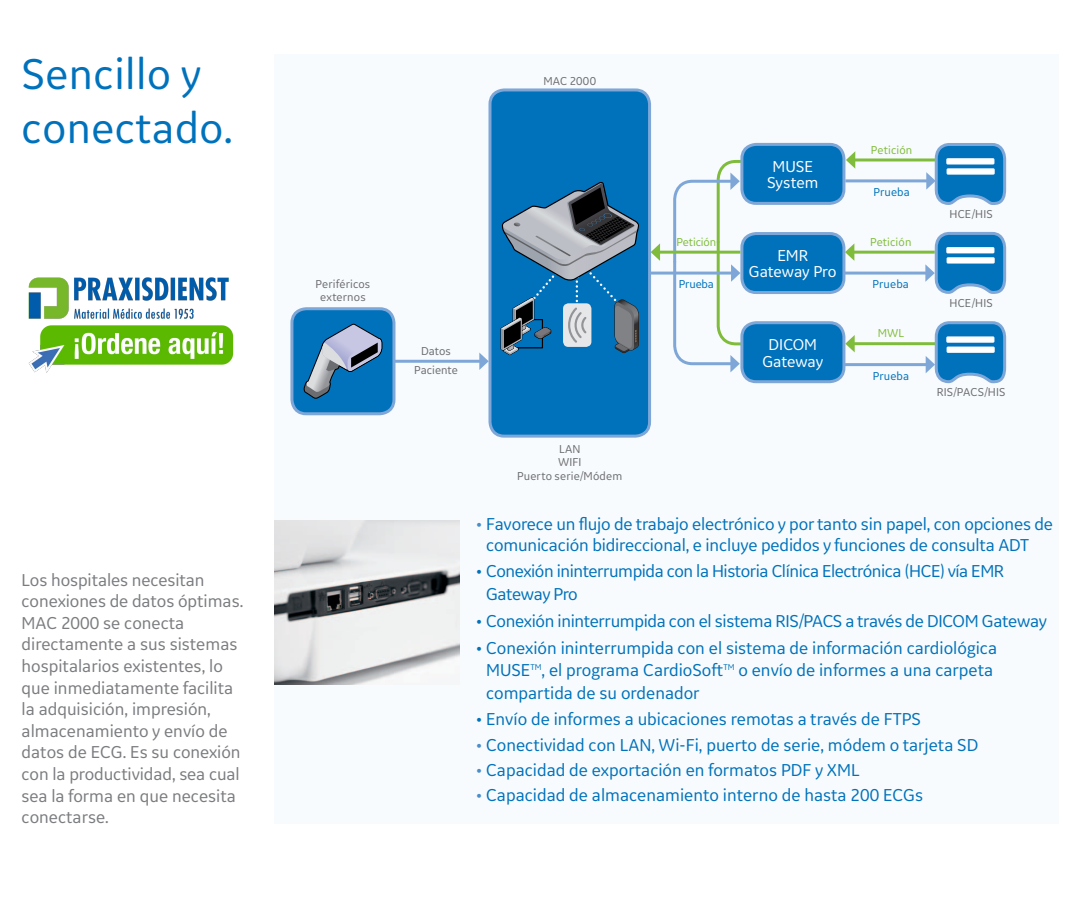
<style>
.page{position:relative;width:1080px;height:919px;background:#fff}
.page>*{position:absolute;margin:0;border:0;box-sizing:border-box;transform-origin:0 0}
.t1{font:45px/54px "GE Inspira Sans";letter-spacing:.01em;color:#0072bc}
.t2{font:18px/22.5px "GE Inspira Sans";color:#0072bc}
.t3{font:18px/21.6px "GE Inspira Sans";color:#7a7c7f}
.t4{font:18px/22.5px "GE Inspira Sans";letter-spacing:-.025em;color:#0072bc}
.t5{font:18px "GE Inspira Sans";letter-spacing:-.02em;color:#0072bc}
.t6{font:16.5px/16.5px "GE Inspira Sans";letter-spacing:-.005em;color:#fff;text-align:center}
.t7{font:12px/13.5px "GE Inspira Sans";letter-spacing:.01em;color:#6c6d70;text-align:center}
.t8{font:12px "GE Inspira Sans";letter-spacing:.01em;color:#0072bc}
.t9{font:12px "GE Inspira Sans";letter-spacing:.01em;color:#80bc3c}
.t10{font:12px "GE Inspira Sans";letter-spacing:-.01em;color:#80bc3c}
.s1{color:#478ecb}
</style>
<div class="page">
<div style="left:274px;top:54px;width:784px;height:769px;background:#f8fbfd"></div>
<img style="left:274px;top:520px;width:186px;height:165px">
<hr style="left:394px;top:360px;width:88px;height:3px;background:#7ea7d8">
<svg style="left:479px;top:352px;width:9px;height:18px"></svg>
<div style="left:490px;top:90px;width:160px;height:346px;background:#0072bc;border-radius:14px"></div>
<div style="left:488px;top:88px;width:163px;height:349px;border:3px solid #7ea7d8;border-radius:14px"></div>
<svg style="left:501px;top:183px;width:138px;height:172px"></svg>
<div style="left:292px;top:309px;width:102px;height:105px;background:#0072bc;border-radius:14px"></div>
<div style="left:290px;top:307px;width:105px;height:108px;border:3px solid #7ea7d8;border-radius:14px"></div>
<svg style="left:304px;top:324px;width:78px;height:75px"></svg>
<div style="left:742px;top:144px;width:102px;height:59px;background:#0072bc;border-radius:14px"></div>
<div style="left:740px;top:143px;width:105px;height:62px;border:3px solid #7ea7d8;border-radius:14px"></div>
<div style="left:742px;top:233px;width:102px;height:59px;background:#0072bc;border-radius:14px"></div>
<div style="left:740px;top:232px;width:105px;height:62px;border:3px solid #7ea7d8;border-radius:14px"></div>
<div style="left:742px;top:322px;width:102px;height:59px;background:#0072bc;border-radius:14px"></div>
<div style="left:740px;top:321px;width:105px;height:62px;border:3px solid #7ea7d8;border-radius:14px"></div>
<hr style="left:657px;top:250px;width:83px;height:3px;background:#80bc3c">
<svg style="left:651px;top:243px;width:9px;height:18px"></svg>
<hr style="left:650px;top:271px;width:84px;height:3px;background:#7ea7d8">
<svg style="left:672px;top:153px;width:111px;height:219px"></svg>
<hr style="left:852px;top:250px;width:83px;height:3px;background:#80bc3c">
<svg style="left:845px;top:244px;width:9px;height:17px"></svg>
<hr style="left:844px;top:271px;width:84px;height:3px;background:#7ea7d8">
<hr style="left:852px;top:342px;width:83px;height:3px;background:#80bc3c">
<svg style="left:845px;top:335px;width:10px;height:17px"></svg>
<hr style="left:845px;top:363px;width:83px;height:3px;background:#7ea7d8">
<hr style="left:853px;top:158px;width:83px;height:3px;background:#80bc3c">
<svg style="left:846px;top:151px;width:9px;height:18px"></svg>
<hr style="left:845px;top:179px;width:84px;height:3px;background:#7ea7d8">
<svg style="left:926px;top:321px;width:81px;height:63px"></svg>
<div style="left:946px;top:336px;width:48px;height:7px;background:#fff"></div>
<div style="left:947px;top:346px;width:48px;height:7px;background:#fff"></div>
<svg style="left:925px;top:231px;width:82px;height:63px"></svg>
<div style="left:946px;top:247px;width:48px;height:6px;background:#fff"></div>
<div style="left:947px;top:257px;width:48px;height:6px;background:#fff"></div>
<svg style="left:926px;top:143px;width:81px;height:62px"></svg>
<div style="left:946px;top:158px;width:48px;height:6px;background:#fff"></div>
<div style="left:947px;top:168px;width:48px;height:7px;background:#fff"></div>
<img style="left:28px;top:277px;width:206px;height:96px">
<h1 class="t1" style="left:22px;top:46px;width:213px">Sencillo y conectado.</h1>
<p class="t3" style="left:22px;top:568px;width:223px">Los hospitales necesitan conexiones de datos óptimas.<br>MAC 2000 se conecta directamente a sus sistemas hospitalarios existentes, lo que inmediatamente facilita la adquisición, impresión, almacenamiento y envío de datos de ECG. Es su conexión con la productividad, sea cual sea la forma en que necesita conectarse.</p>
<p class="t7" style="left:316px;top:277px;width:56px">Periféricos externos</p>
<p class="t7" style="left:543px;top:73px;width:54px">MAC 2000</p>
<p class="t7" style="left:414px;top:340px;width:45px;line-height:19.5px">Datos<br>Paciente</p>
<p class="t7" style="left:517px;top:441px;width:107px">LAN<br>WIFI<br>Puerto serie/Módem</p>
<p class="t10" style="left:677px;top:234px;width:41px">Petición</p>
<p class="t8" style="left:679px;top:276px;width:37px">Prueba</p>
<p class="t6" style="left:767px;top:157px;width:53px">MUSE<br>System</p>
<p class="t6" style="left:749px;top:247px;width:89px">EMR<br>Gateway Pro</p>
<p class="t6" style="left:762px;top:336px;width:62px">DICOM<br>Gateway</p>
<p class="t9" style="left:871px;top:142px;width:43px">Petición</p>
<p class="t8" style="left:873px;top:184px;width:38px">Prueba</p>
<p class="t9" style="left:870px;top:234px;width:43px">Petición</p>
<p class="t8" style="left:873px;top:276px;width:38px">Prueba</p>
<p class="t9" style="left:878px;top:326px;width:28px">MWL</p>
<p class="t8" style="left:873px;top:368px;width:38px">Prueba</p>
<p class="t7" style="left:950px;top:207px;width:45px">HCE/HIS</p>
<p class="t7" style="left:950px;top:296px;width:45px">HCE/HIS</p>
<p class="t7" style="left:937px;top:385px;width:70px">RIS/PACS/HIS</p>
<p class="t2" style="left:486px;top:512px;width:569px;line-height:21px;text-indent:-10px"><span class="s1">•</span> Favorece un flujo de trabajo electrónico y por tanto sin papel, con opciones de comunicación bidireccional, e incluye pedidos y funciones de consulta ADT</p>
<p class="t4" style="left:486px;top:559px;width:520px;text-indent:-10px">• Conexión ininterrumpida con la Historia Clínica Electrónica (HCE) vía EMR<br>Gateway Pro</p>
<p class="t5" style="left:476px;top:609px;width:572px">• Conexión ininterrumpida con el sistema RIS/PACS a través de DICOM Gateway</p>
<p class="t2" style="left:486px;top:635px;width:513px;text-indent:-10px">• Conexión ininterrumpida con el sistema de información cardiológica<br>MUSE<sup>TM</sup>, el programa CardioSoft<sup>TM</sup> o envío de informes a una carpeta compartida de su ordenador</p>
<p class="t2" style="left:476px;top:707px;width:446px">• Envío de informes a ubicaciones remotas a través de FTPS</p>
<p class="t2" style="left:476px;top:732px;width:504px"><span class="s1">•</span> Conectividad con LAN, Wi-Fi, puerto de serie, módem o tarjeta SD</p>
<p class="t2" style="left:476px;top:758px;width:385px"><span class="s1">•</span> Capacidad de exportación en formatos PDF y XML</p>
<p class="t2" style="left:476px;top:783px;width:448px"><span class="s1">•</span> Capacidad de almacenamiento interno de hasta 200 ECGs</p>
</div>
